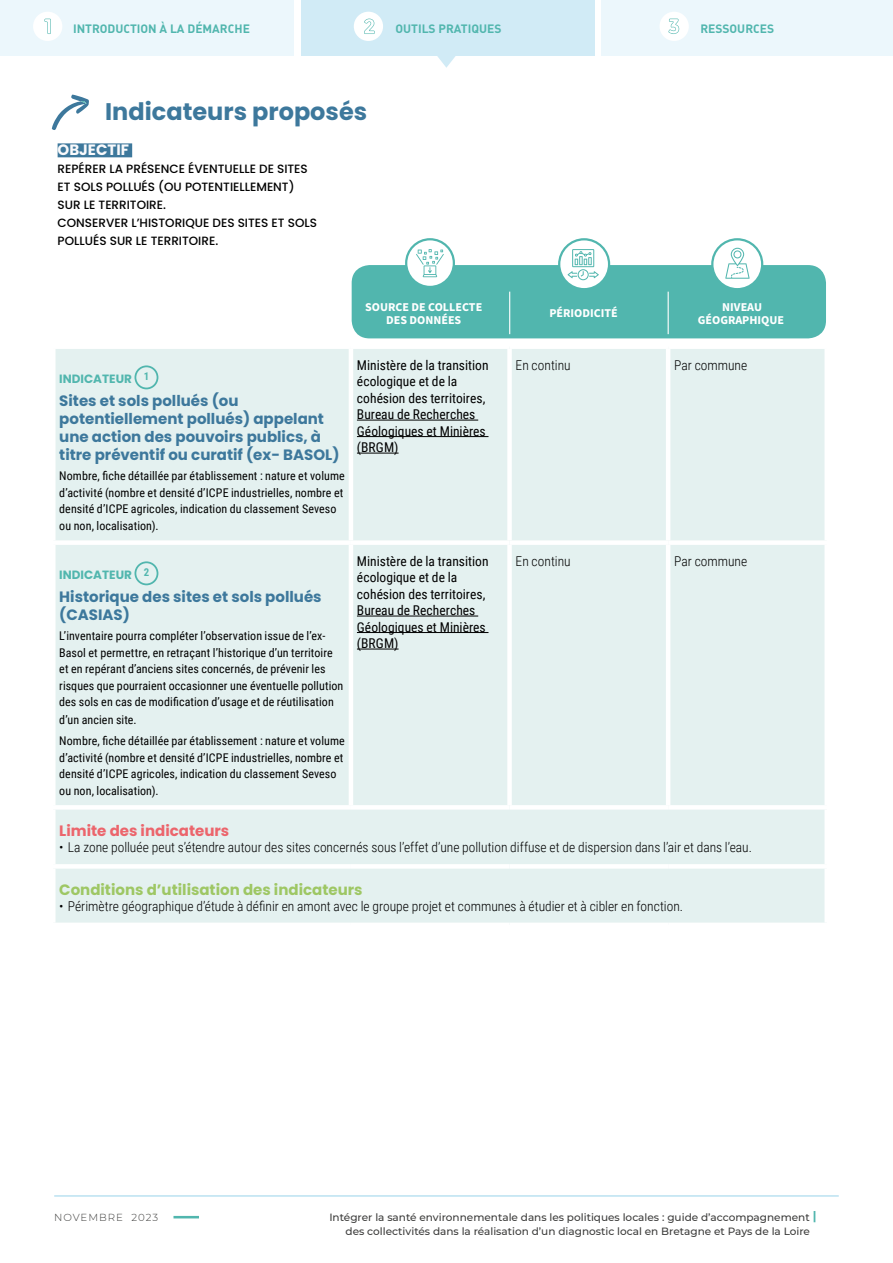
<style>
.page{position:relative;width:893px;height:1263px;background:#fff}
.page>*{position:absolute;margin:0;border:0;box-sizing:border-box;transform-origin:0 0}
.t1{font:700 24px "Poppins";color:#3d789c}
.t2{font:700 15px/18px "Poppins";color:#3d789c}
.t3{font:700 15px "Poppins";color:#9ec764}
.t4{font:700 15px "Poppins";color:#ec656c}
.t5{font:700 15px "Poppins";color:#fafafc}
._1-texte-courant{font:300 13.5px "Roboto Condensed";color:#000}
._1-texte-courant-2{font:13.5px/16.5px "Roboto Condensed";color:#000}
.texte_courant{font:12px/16.5px "Roboto Condensed";letter-spacing:.005em;color:#000}
.Texte_courant{font:500 12px/18px "Poppins";color:#000}
.t6{font:700 12px/12.9px "Source Sans Pro";color:#fff;text-align:center}
.t7{font:12px "DIN Bold Alternate";color:#51b6ae}
.t8{font:700 12px "Poppins";color:#51b6ae}
.TITRE_2{font:700 10.8px "Roboto Condensed";color:#51b6ae}
.t9{font:500 10.5px/14.5px "Montserrat";color:#3c3c3b}
.t10{font:300 10.2px "Montserrat";letter-spacing:.1em;color:#3c3c3b}
.s1{font-weight:700;font-size:12px;color:#51b6ae}
</style>
<div class="page">
<hr style="left:173px;top:1216px;width:26px;height:2px;background:#51b6ae">
<hr style="left:54px;top:1195px;width:785px;height:2px;background:#bbe2f1">
<div style="left:58px;top:143px;width:74px;height:14px;background:#3d789c"></div>
<div style="left:56px;top:349px;width:768px;height:573px;background:#e4f1f0"></div>
<div style="left:351px;top:540px;width:159px;height:5px;background:#fff"></div>
<div style="left:351px;top:805px;width:159px;height:5px;background:#fff"></div>
<div style="left:507px;top:349px;width:5px;height:191px;background:#fff"></div>
<div style="left:510px;top:540px;width:158px;height:5px;background:#fff"></div>
<div style="left:507px;top:545px;width:5px;height:260px;background:#fff"></div>
<div style="left:510px;top:805px;width:158px;height:5px;background:#fff"></div>
<hr style="left:666px;top:349px;width:4px;height:191px;background:#fff">
<div style="left:668px;top:540px;width:161px;height:5px;background:#fff"></div>
<hr style="left:666px;top:545px;width:4px;height:260px;background:#fff">
<div style="left:668px;top:805px;width:161px;height:5px;background:#fff"></div>
<hr style="left:349px;top:349px;width:4px;height:191px;background:#fff">
<div style="left:51px;top:540px;width:300px;height:5px;background:#fff"></div>
<hr style="left:349px;top:545px;width:4px;height:260px;background:#fff">
<div style="left:51px;top:805px;width:300px;height:5px;background:#fff"></div>
<div style="left:51px;top:864px;width:300px;height:5px;background:#fff"></div>
<div style="left:351px;top:864px;width:159px;height:5px;background:#fff"></div>
<div style="left:510px;top:864px;width:158px;height:5px;background:#fff"></div>
<div style="left:668px;top:864px;width:161px;height:5px;background:#fff"></div>
<div style="left:135px;top:365px;width:23px;height:24px;border:2px solid #51b6ae;border-radius:50%"></div>
<hr style="left:357px;top:420px;width:121px;height:1px;background:#000">
<hr style="left:357px;top:436px;width:131px;height:1px;background:#000">
<hr style="left:357px;top:453px;width:42px;height:1px;background:#000">
<div style="left:135px;top:561px;width:23px;height:24px;border:2px solid #51b6ae;border-radius:50%"></div>
<hr style="left:357px;top:616px;width:121px;height:1px;background:#000">
<hr style="left:357px;top:632px;width:131px;height:1px;background:#000">
<hr style="left:357px;top:649px;width:42px;height:1px;background:#000">
<div style="left:352px;top:265px;width:474px;height:73px;background:#51b6ae;border-radius:18px"></div>
<hr style="left:509px;top:292px;width:1px;height:42px;background:#fff">
<hr style="left:668px;top:292px;width:1px;height:42px;background:#fff">
<svg style="left:559px;top:239px;width:50px;height:50px"></svg>
<div style="left:558px;top:238px;width:52px;height:52px;border:2px solid #51b6ae;border-radius:50%"></div>
<svg style="left:567px;top:249px;width:32px;height:31px"></svg>
<svg style="left:712px;top:239px;width:50px;height:50px"></svg>
<div style="left:711px;top:238px;width:52px;height:52px;border:2px solid #51b6ae;border-radius:50%"></div>
<svg style="left:725px;top:248px;width:25px;height:31px"></svg>
<svg style="left:406px;top:239px;width:48px;height:48px"></svg>
<div style="left:405px;top:238px;width:50px;height:50px;border:2px solid #51b6ae;border-radius:50%"></div>
<svg style="left:416px;top:249px;width:28px;height:28px"></svg>
<svg style="left:52px;top:95px;width:37px;height:35px"></svg>
<svg style="left:432px;top:55px;width:29px;height:13px"></svg>
<div style="left:602px;top:0;width:291px;height:55px;background:#ecf7fc"></div>
<div style="left:301px;top:0;width:293px;height:55px;background:#d1ebf6"></div>
<div style="left:0;top:0;width:293px;height:55px;background:#ecf7fc"></div>
<div style="left:33px;top:12px;width:29px;height:29px;background:#fff;border-radius:50%"></div>
<svg style="left:44px;top:19px;width:7px;height:15px"></svg>
<div style="left:659px;top:12px;width:30px;height:29px;background:#fff;border-radius:50%"></div>
<svg style="left:668px;top:19px;width:11px;height:15px"></svg>
<div style="left:354px;top:12px;width:29px;height:29px;background:#fff;border-radius:50%"></div>
<svg style="left:364px;top:19px;width:11px;height:15px"></svg>
<p class="t7" style="left:73px;top:21px;width:179px">INTRODUCTION À LA DÉMARCHE</p>
<p class="t7" style="left:395px;top:21px;width:107px">OUTILS PRATIQUES</p>
<p class="t7" style="left:700px;top:21px;width:75px">RESSOURCES</p>
<p class="t1" style="left:105px;top:97px;width:263px">Indicateurs proposés</p>
<p class="t5" style="left:58px;top:141px;width:73px">OBJECTIF</p>
<p class="Texte_courant" style="left:58px;top:160px;width:252px">REPÉRER LA PRÉSENCE ÉVENTUELLE DE SITES<br>ET SOLS POLLUÉS (OU POTENTIELLEMENT)<br>SUR LE TERRITOIRE.</p>
<p class="Texte_courant" style="left:58px;top:214px;width:261px">CONSERVER L’HISTORIQUE DES SITES ET SOLS<br>POLLUÉS SUR LE TERRITOIRE.</p>
<p class="t6" style="left:365px;top:301px;width:119px">SOURCE DE COLLECTE<br>DES DONNÉES</p>
<p class="t6" style="left:549px;top:307px;width:70px">PÉRIODICITÉ</p>
<p class="t6" style="left:698px;top:301px;width:88px">NIVEAU<br>GÉOGRAPHIQUE</p>
<p class="t8" style="left:59px;top:372px;width:74px">INDICATEUR</p>
<p class="TITRE_2" style="left:144px;top:369px;width:7px">1</p>
<p class="t2" style="left:59px;top:391px;width:282px">Sites et sols pollués (ou potentiellement pollués) appelant une action des pouvoirs publics, à titre préventif ou curatif (ex- BASOL)</p>
<p class="texte_courant" style="left:59px;top:467px;width:287px">Nombre, fiche détaillée par établissement : nature et volume d’activité (nombre et densité d’ICPE industrielles, nombre et densité d’ICPE agricoles, indication du classement Seveso ou non, localisation).</p>
<p class="t8" style="left:59px;top:568px;width:74px">INDICATEUR</p>
<p class="TITRE_2" style="left:144px;top:565px;width:7px">2</p>
<p class="t2" style="left:59px;top:587px;width:264px">Historique des sites et sols pollués (CASIAS)</p>
<p class="texte_courant" style="left:59px;top:627px;width:286px">L’inventaire pourra compléter l’observation issue de l’ex-Basol et permettre, en retraçant l’historique d’un territoire et en repérant d’anciens sites concernés, de prévenir les risques que pourraient occasionner une éventuelle pollution des sols en cas de modification d’usage et de réutilisation</p>
<p class="texte_courant" style="left:59px;top:711px;width:79px">d’un ancien site.</p>
<p class="texte_courant" style="left:59px;top:732px;width:287px">Nombre, fiche détaillée par établissement : nature et volume d’activité (nombre et densité d’ICPE industrielles, nombre et densité d’ICPE agricoles, indication du classement Seveso ou non, localisation).</p>
<p class="_1-texte-courant-2" style="left:357px;top:356px;width:133px">Ministère de la transition écologique et de la cohésion des territoires,<br>Bureau de Recherches<br>Géologiques et Minières (BRGM)</p>
<p class="_1-texte-courant" style="left:516px;top:355px;width:57px">En continu</p>
<p class="_1-texte-courant" style="left:674px;top:355px;width:75px">Par commune</p>
<p class="_1-texte-courant-2" style="left:357px;top:552px;width:133px">Ministère de la transition écologique et de la cohésion des territoires,<br>Bureau de Recherches<br>Géologiques et Minières (BRGM)</p>
<p class="_1-texte-courant" style="left:516px;top:551px;width:57px">En continu</p>
<p class="_1-texte-courant" style="left:674px;top:551px;width:75px">Par commune</p>
<p class="t4" style="left:59px;top:822px;width:172px">Limite des indicateurs</p>
<p class="_1-texte-courant" style="left:59px;top:838px;width:694px">• La zone polluée peut s’étendre autour des sites concernés sous l’effet d’une pollution diffuse et de dispersion dans l’air et dans l’eau.</p>
<p class="t3" style="left:59px;top:881px;width:305px">Conditions d’utilisation des indicateurs</p>
<p class="_1-texte-courant" style="left:59px;top:897px;width:625px">• Périmètre géographique d’étude à définir en amont avec le groupe projet et communes à étudier et à cibler en fonction.</p>
<p class="t10" style="left:54px;top:1210px;width:106px">NOVEMBRE 2023</p>
<p class="t9" style="left:346px;top:1209px;width:472px;text-indent:-16px">Intégrer la santé environnementale dans les politiques locales : guide d’accompagnement <span class="s1">| </span>des collectivités dans la réalisation d’un diagnostic local en Bretagne et Pays de la Loire</p>
</div>
